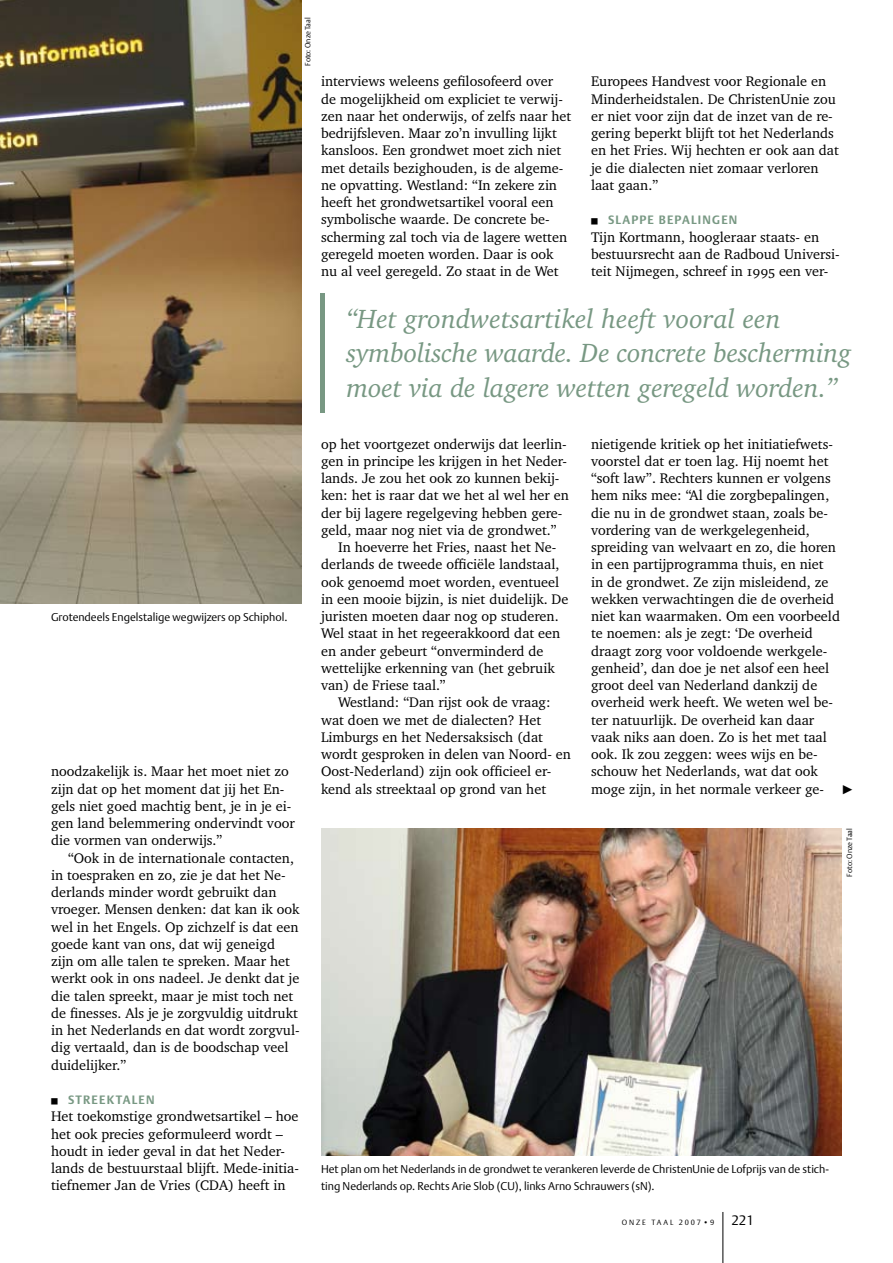
<style>
.page{position:relative;width:893px;height:1263px;background:#fff}
.page>*{position:absolute;margin:0;border:0;box-sizing:border-box;transform-origin:0 0}
.t1{font:italic 27px/34.5px "Charter IT Cby BT";letter-spacing:-.005em;color:#789883}
.t2{font:14.25px/17.2px "Charter IT Cby BT";color:#000}
.t3{font:13.5px "DTL Argo T Light";color:#000}
.t4{font:700 12px "DTL Argo T";letter-spacing:.1em;color:#789883}
.t5{font:11.25px/17.2px "DTL Argo ST Light";color:#000}
.t6{font:7.5px "DTL Argo ST Light";letter-spacing:-.015em;color:#000}
.t7{font:7.5px "DTL Argo T Light";letter-spacing:.25em;color:#000}
.s1{font-family:"Charter IT Cby BT Small Cap"}
</style>
<div class="page">
<img style="left:0;top:0;width:302px;height:604px">
<hr style="left:723px;top:1212px;width:1px;height:51px;background:#000">
<img style="left:321px;top:828px;width:520px;height:328px">
<hr style="left:321px;top:293px;width:4px;height:119px;background:#789883">
<p class="t6" style="left:303px;top:66px;width:50px;rotate:-90deg">Foto: Onze Taal</p>
<p class="t2" style="left:321px;top:72px;width:252px">interviews weleens gefilosofeerd over de mogelijkheid om expliciet te verwij&shy;zen naar het onderwijs, of zelfs naar het bedrijfsleven. Maar zo’n invulling lijkt kansloos. Een grondwet moet zich niet met details bezighouden, is de algeme&shy;ne opvatting. Westland: “In zekere zin heeft het grondwetsartikel vooral een symbolische waarde. De concrete be&shy;scherming zal toch via de lagere wetten geregeld moeten worden. Daar is ook nu al veel geregeld. Zo staat in de Wet</p>
<p class="t2" style="left:591px;top:72px;width:249px">Europees Handvest voor Regionale en Minderheidstalen. De ChristenUnie zou er niet voor zijn dat de inzet van de re&shy;gering beperkt blijft tot het Nederlands en het Fries. Wij hechten er ook aan dat je die dialecten niet zomaar verloren laat gaan.”</p>
<p class="t4" style="left:608px;top:213px;width:131px">SLAPPE BEPALINGEN</p>
<p class="t2" style="left:591px;top:228px;width:250px">Tijn Kortmann, hoogleraar staats- en bestuursrecht aan de Radboud Universi&shy;teit Nijmegen, schreef in <span class="s1">1995</span> een ver-</p>
<h1 class="t1" style="left:346px;top:300px;width:506px">“Het grondwetsartikel heeft vooral een symbolische waarde. De concrete bescherming moet via de lagere wetten geregeld worden.”</h1>
<p class="t5" style="left:51px;top:608px;width:238px">Grotendeels Engelstalige wegwijzers op Schiphol.</p>
<p class="t2" style="left:51px;top:762px;width:245px">noodzakelijk is. Maar het moet niet zo zijn dat op het moment dat jij het En&shy;gels niet goed machtig bent, je in je ei&shy;gen land belemmering ondervindt voor die vormen van onderwijs.”</p>
<p class="t2" style="left:51px;top:849px;width:250px;text-indent:17px">“Ook in de internationale contacten, in toespraken en zo, zie je dat het Ne&shy;derlands minder wordt gebruikt dan vroeger. Mensen denken: dat kan ik ook wel in het Engels. Op zichzelf is dat een goede kant van ons, dat wij geneigd zijn om alle talen te spreken. Maar het werkt ook in ons nadeel. Je denkt dat je die talen spreekt, maar je mist toch net de finesses. Als je je zorgvuldig uitdrukt in het Nederlands en dat wordt zorgvul&shy;dig vertaald, dan is de boodschap veel duidelijker.”</p>
<p class="t4" style="left:68px;top:1093px;width:88px">STREEKTALEN</p>
<p class="t2" style="left:51px;top:1107px;width:250px">Het toekomstige grondwetsartikel – hoe het ook precies geformuleerd wordt – houdt in ieder geval in dat het Neder&shy;lands de bestuurstaal blijft. Mede-initia&shy;tiefnemer Jan de Vries (CDA) heeft in</p>
<p class="t2" style="left:321px;top:435px;width:247px">op het voortgezet onderwijs dat leerlin-</p>
<p class="t2" style="left:321px;top:452px;width:248px">gen in principe les krijgen in het Neder-</p>
<p class="t2" style="left:321px;top:469px;width:240px">lands. Je zou het ook zo kunnen bekij-</p>
<p class="t2" style="left:321px;top:486px;width:249px">ken: het is raar dat we het al wel her en</p>
<p class="t2" style="left:321px;top:504px;width:243px">der bij lagere regelgeving hebben gere-</p>
<p class="t2" style="left:321px;top:521px;width:237px">geld, maar nog niet via de grondwet.”</p>
<p class="t2" style="left:338px;top:538px;width:220px">In hoeverre het Fries, naast het Ne-</p>
<p class="t2" style="left:321px;top:555px;width:240px">derlands de tweede officiële landstaal,</p>
<p class="t2" style="left:321px;top:573px;width:240px">ook genoemd moet worden, eventueel</p>
<p class="t2" style="left:321px;top:590px;width:249px">in een mooie bijzin, is niet duidelijk. De</p>
<p class="t2" style="left:321px;top:607px;width:239px">juristen moeten daar nog op studeren.</p>
<p class="t2" style="left:321px;top:624px;width:241px">Wel staat in het regeerakkoord dat een</p>
<p class="t2" style="left:321px;top:642px;width:224px">en ander gebeurt “onverminderd de</p>
<p class="t2" style="left:321px;top:659px;width:235px">wettelijke erkenning van (het gebruik</p>
<p class="t2" style="left:321px;top:676px;width:126px">van) de Friese taal.”</p>
<p class="t2" style="left:338px;top:693px;width:214px">Westland: “Dan rijst ook de vraag:</p>
<p class="t2" style="left:321px;top:711px;width:222px">wat doen we met de dialecten? Het</p>
<p class="t2" style="left:321px;top:728px;width:223px">Limburgs en het Nedersaksisch (dat</p>
<p class="t2" style="left:321px;top:745px;width:251px">wordt gesproken in delen van Noord- en</p>
<p class="t2" style="left:321px;top:762px;width:232px">Oost-Nederland) zijn ook officieel er-</p>
<p class="t2" style="left:321px;top:780px;width:227px">kend als streektaal op grond van het</p>
<p class="t2" style="left:591px;top:435px;width:250px">nietigende kritiek op het initiatiefwets&shy;voorstel dat er toen lag. Hij noemt het “soft law”. Rechters kunnen er volgens hem niks mee: “Al die zorgbepalingen, die nu in de grondwet staan, zoals be&shy;vordering van de werkgelegenheid, spreiding van welvaart en zo, die horen in een partijprogramma thuis, en niet<br>in de grondwet. Ze zijn misleidend, ze wekken verwachtingen die de overheid niet kan waarmaken. Om een voorbeeld te noemen: als je zegt: ‘De overheid draagt zorg voor voldoende werkgele&shy;genheid’, dan doe je net alsof een heel groot deel van Nederland dankzij de overheid werk heeft. We weten wel be&shy;ter natuurlijk. De overheid kan daar vaak niks aan doen. Zo is het met taal ook. Ik zou zeggen: wees wijs en be&shy;schouw het Nederlands, wat dat ook moge zijn, in het normale verkeer ge-</p>
<p class="t6" style="left:845px;top:876px;width:50px;rotate:-90deg">Foto: Onze Taal</p>
<p class="t5" style="left:321px;top:1160px;width:510px">Het plan om het Nederlands in de grondwet te verankeren leverde de ChristenUnie de Lofprijs van de stich&shy;ting Nederlands op. Rechts Arie Slob (CU), links Arno Schrauwers (sN).</p>
<p class="t7" style="left:622px;top:1218px;width:94px">ONZE TAAL 2007•9</p>
<p class="t3" style="left:731px;top:1212px;width:24px">221</p>
</div>
